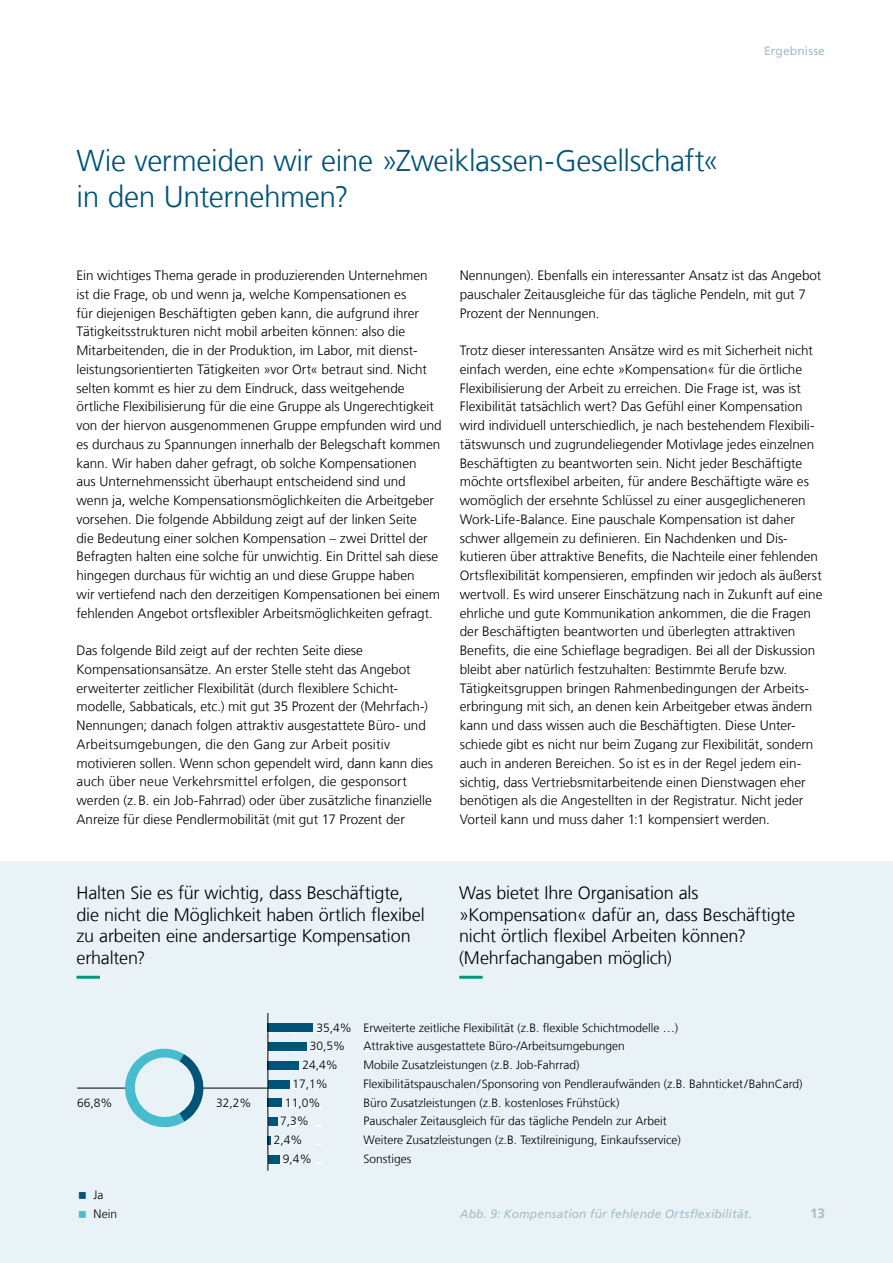
<style>
.page{position:relative;width:893px;height:1263px;background:#fff}
.page>*{position:absolute;margin:0;border:0;box-sizing:border-box;transform-origin:0 0}
.t1{font:300 30px/36px "Frutiger LT Com";letter-spacing:-.015em;color:#005478}
.t2{font:300 18px/21.6px "Frutiger LT Com";letter-spacing:-.01em;color:#000}
.t3{font:300 13.5px/18.8px "Frutiger LT Com";color:#000}
.t4{font:700 13.5px "Frutiger LT Com";color:#a5bcca}
.t5{font:300 12px/18.8px "Frutiger LT Com";color:#000}
.t6{font:italic 12px "Frutiger LT Com";letter-spacing:.015em;color:#a5bcca}
.t7{font:12px "Frutiger LT Com";letter-spacing:.015em;color:#a5bcca}
</style>
<div class="page">
<div style="left:0;top:861px;width:893px;height:402px;background:#e9f2f7"></div>
<div style="left:268px;top:1024px;width:45px;height:8px;background:#005478"></div>
<div style="left:268px;top:1043px;width:39px;height:8px;background:#005478"></div>
<svg style="left:389px;top:1043px;width:11px;height:8px"></svg>
<div style="left:268px;top:1061px;width:31px;height:8px;background:#005478"></div>
<svg style="left:389px;top:1061px;width:11px;height:9px"></svg>
<div style="left:268px;top:1080px;width:22px;height:8px;background:#005478"></div>
<svg style="left:390px;top:1080px;width:10px;height:9px"></svg>
<div style="left:268px;top:1099px;width:14px;height:8px;background:#005478"></div>
<div style="left:268px;top:1117px;width:9px;height:8px;background:#005478"></div>
<svg style="left:266px;top:1136px;width:5px;height:9px"></svg>
<div style="left:268px;top:1155px;width:12px;height:8px;background:#005478"></div>
<hr style="left:77px;top:1088px;width:54px;height:1px;background:#000">
<hr style="left:198px;top:1088px;width:70px;height:1px;background:#000">
<hr style="left:268px;top:1013px;width:1px;height:158px;background:#000">
<svg style="left:125px;top:1049px;width:78px;height:78px"></svg>
<svg style="left:77px;top:976px;width:23px;height:3px"></svg>
<svg style="left:459px;top:976px;width:24px;height:3px"></svg>
<h1 class="t1" style="left:77px;top:143px;width:644px">Wie vermeiden wir eine »Zweiklassen-Gesellschaft« in den Unternehmen?</h1>
<p class="t7" style="left:764px;top:44px;width:62px">Ergebnisse</p>
<p class="t3" style="left:77px;top:266px;width:367px">Ein wichtiges Thema gerade in produzierenden Unternehmen ist die Frage, ob und wenn ja, welche Kompensationen es<br>für diejenigen Beschäftigten geben kann, die aufgrund ihrer Tätigkeitsstrukturen nicht mobil arbeiten können: also die Mitarbeitenden, die in der Produktion, im Labor, mit dienst&shy;leistungsorientierten Tätigkeiten »vor Ort« betraut sind. Nicht selten kommt es hier zu dem Eindruck, dass weitgehende örtliche Flexibilisierung für die eine Gruppe als Ungerechtigkeit von der hiervon ausgenommenen Gruppe empfunden wird und es durchaus zu Spannungen innerhalb der Belegschaft kommen kann. Wir haben daher gefragt, ob solche Kompensationen<br>aus Unternehmenssicht überhaupt entscheidend sind und<br>wenn ja, welche Kompensationsmöglichkeiten die Arbeitgeber vorsehen. Die folgende Abbildung zeigt auf der linken Seite<br>die Bedeutung einer solchen Kompensation – zwei Drittel der Befragten halten eine solche für unwichtig. Ein Drittel sah diese hingegen durchaus für wichtig an und diese Gruppe haben<br>wir vertiefend nach den derzeitigen Kompensationen bei einem fehlenden Angebot ortsflexibler Arbeitsmöglichkeiten gefragt.</p>
<p class="t3" style="left:77px;top:641px;width:358px">Das folgende Bild zeigt auf der rechten Seite diese Kompensationsansätze. An erster Stelle steht das Angebot erweiterter zeitlicher Flexibilität (durch flexiblere Schicht&shy;modelle, Sabbaticals, etc.) mit gut 35 Prozent der (Mehrfach-)<br>Nennungen; danach folgen attraktiv ausgestattete Büro- und Arbeitsumgebungen, die den Gang zur Arbeit positiv motivieren sollen. Wenn schon gependelt wird, dann kann dies auch über neue Verkehrsmittel erfolgen, die gesponsort werden (z.B. ein Job-Fahrrad) oder über zusätzliche finanzielle Anreize für diese Pendlermobilität (mit gut 17 Prozent der</p>
<p class="t3" style="left:460px;top:266px;width:363px">Nennungen). Ebenfalls ein interessanter Ansatz ist das Angebot pauschaler Zeitausgleiche für das tägliche Pendeln, mit gut 7<br>Prozent der Nennungen.</p>
<p class="t3" style="left:460px;top:341px;width:364px">Trotz dieser interessanten Ansätze wird es mit Sicherheit nicht einfach werden, eine echte »Kompensation« für die örtliche Flexibilisierung der Arbeit zu erreichen. Die Frage ist, was ist Flexibilität tatsächlich wert? Das Gefühl einer Kompensation wird individuell unterschiedlich, je nach bestehendem Flexibili&shy;tätswunsch und zugrundeliegender Motivlage jedes einzelnen Beschäftigten zu beantworten sein. Nicht jeder Beschäftigte möchte ortsflexibel arbeiten, für andere Beschäftigte wäre es womöglich der ersehnte Schlüssel zu einer ausgeglicheneren Work-Life-Balance. Eine pauschale Kompensation ist daher schwer allgemein zu definieren. Ein Nachdenken und Dis&shy;kutieren über attraktive Benefits, die Nachteile einer fehlenden Ortsflexibilität kompensieren, empfinden wir jedoch als äußerst wertvoll. Es wird unserer Einschätzung nach in Zukunft auf eine ehrliche und gute Kommunikation ankommen, die die Fragen der Beschäftigten beantworten und überlegten attraktiven Benefits, die eine Schieflage begradigen. Bei all der Diskussion bleibt aber natürlich festzuhalten: Bestimmte Berufe bzw.<br>Tätigkeitsgruppen bringen Rahmenbedingungen der Arbeits&shy;erbringung mit sich, an denen kein Arbeitgeber etwas ändern kann und dass wissen auch die Beschäftigten. Diese Unter&shy;schiede gibt es nicht nur beim Zugang zur Flexibilität, sondern auch in anderen Bereichen. So ist es in der Regel jedem ein&shy;sichtig, dass Vertriebsmitarbeitende einen Dienstwagen eher benötigen als die Angestellten in der Registratur. Nicht jeder Vorteil kann und muss daher 1:1 kompensiert werden.</p>
<h2 class="t2" style="left:77px;top:882px;width:350px">Halten Sie es für wichtig, dass Beschäftigte, die nicht die Möglichkeit haben örtlich flexibel zu arbeiten eine andersartige Kompensation erhalten?</h2>
<h2 class="t2" style="left:459px;top:882px;width:338px">Was bietet Ihre Organisation als »Kompensation« dafür an, dass Beschäftigte nicht örtlich flexibel Arbeiten können? (Mehrfachangaben möglich)</h2>
<p class="t5" style="left:77px;top:1093px;width:37px">66,8%</p>
<p class="t5" style="left:216px;top:1093px;width:37px">32,2%</p>
<p class="t5" style="left:94px;top:1185px;width:25px">Ja<br>Nein</p>
<p class="t5" style="left:310px;top:1018px;width:370px;text-indent:7px">35,4% Erweiterte zeitliche Flexibilität (z.B. flexible Schichtmodelle …)<br>30,5%</p>
<p class="t5" style="left:364px;top:1037px;width:263px">Attraktive ausgestattete Büro-/Arbeitsumgebungen</p>
<p class="t5" style="left:302px;top:1056px;width:37px">24,4%</p>
<p class="t5" style="left:364px;top:1056px;width:218px">Mobile Zusatzleistungen (z.B. Job-Fahrrad)</p>
<p class="t5" style="left:292px;top:1074px;width:37px">17,1%</p>
<p class="t5" style="left:364px;top:1074px;width:440px">Flexibilitätspauschalen/Sponsoring von Pendleraufwänden (z.B. Bahnticket/BahnCard)</p>
<p class="t5" style="left:285px;top:1093px;width:37px">11,0%</p>
<p class="t5" style="left:364px;top:1093px;width:257px">Büro Zusatzleistungen (z.B. kostenloses Frühstück)</p>
<p class="t5" style="left:280px;top:1112px;width:30px">7,3%</p>
<p class="t5" style="left:364px;top:1112px;width:305px">Pauschaler Zeitausgleich für das tägliche Pendeln zur Arbeit</p>
<p class="t5" style="left:274px;top:1131px;width:30px">2,4%</p>
<p class="t5" style="left:364px;top:1131px;width:319px">Weitere Zusatzleistungen (z.B. Textilreinigung, Einkaufsservice)</p>
<p class="t5" style="left:283px;top:1149px;width:30px">9,4%</p>
<p class="t5" style="left:364px;top:1149px;width:50px">Sonstiges</p>
<p class="t6" style="left:460px;top:1206px;width:294px">Abb. 9: Kompensation für fehlende Ortsflexibilität.</p>
<p class="t4" style="left:810px;top:1205px;width:16px">13</p>
</div>
